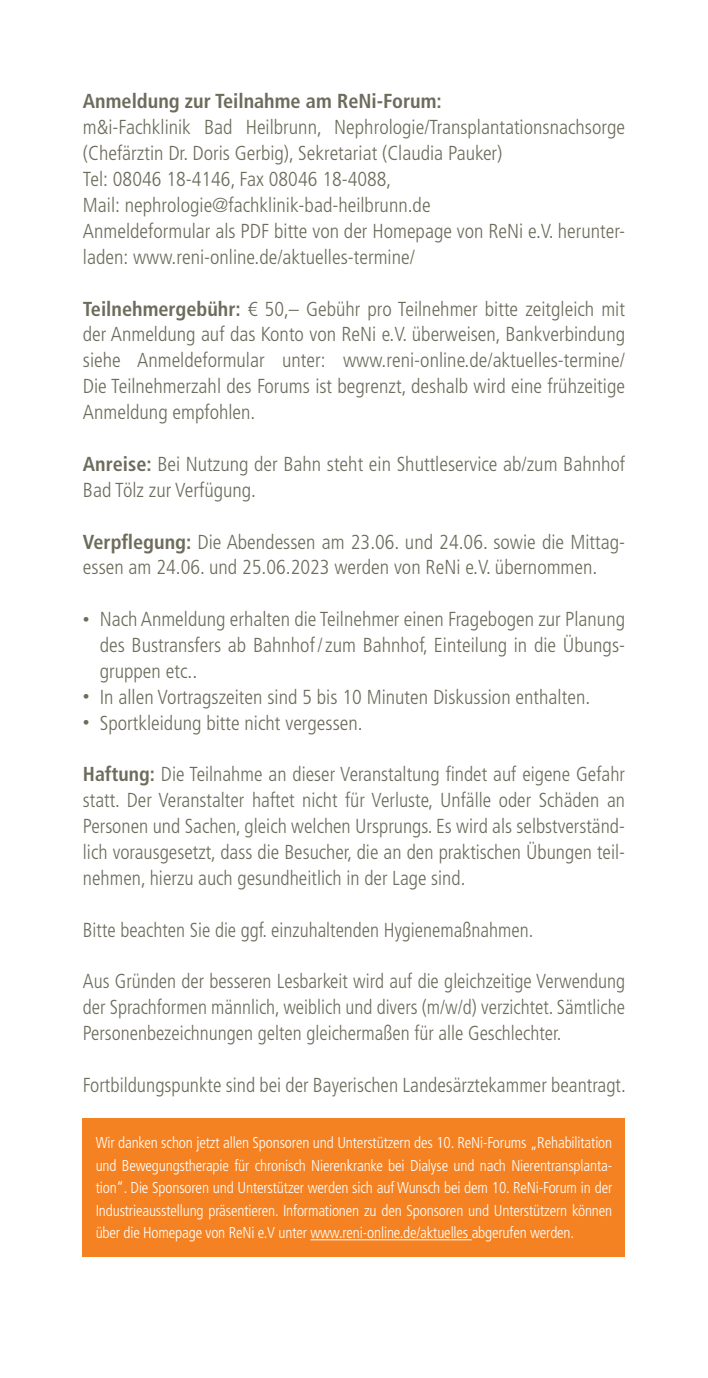
<style>
.page{position:relative;width:708px;height:1378px;background:#fff}
.page>*{position:absolute;margin:0;border:0;box-sizing:border-box;transform-origin:0 0}
.t1{font:300 condensed 20.25px/25.9px "Frutiger LT Pro";color:#6d6c5c}
.t2{font:300 condensed 20.25px/25.9px "Frutiger LT Pro";color:#6d6c5c;text-align:justify;scale:.96 1}
.t3{font:700 condensed 20.25px "Frutiger LT Pro";color:#6d6c5c}
.t4{font:300 condensed 15.75px/22.5px "Frutiger LT Pro";letter-spacing:-.01em;color:#fff;text-align:justify}
.s1{font-weight:700}
.s2{font-size:13.5px}
</style>
<div class="page">
<div style="left:83px;top:1118px;width:542px;height:138px;background:#f58222"></div>
<hr style="left:310px;top:1239px;width:162px;height:1px;background:#fff">
<p class="t3" style="left:83px;top:89px;width:360px">Anmeldung zur Teilnahme am ReNi-Forum:</p>
<p class="t1" style="left:83px;top:115px;width:544px">m&amp;i-Fachklinik Bad Heilbrunn, Nephrologie/Transplantationsnachsorge (Chefärztin Dr. Doris Gerbig), Sekretariat (Claudia Pauker)<br>Tel: 08046 18-4146, Fax 08046 18-4088,<br>Mail: nephrologie@fachklinik-bad-heilbrunn.de<br>Anmeldeformular als PDF bitte von der Homepage von ReNi e.V. herunter&shy;laden: www.reni-online.de/aktuelles-termine/</p>
<p class="t1" style="left:83px;top:296px;width:544px;text-align:justify"><span class="s1">Teilnehmergebühr:</span> € 50,– Gebühr pro Teilnehmer bitte zeitgleich mit der Anmeldung auf das Konto von ReNi e.V. überweisen, Bankverbindung siehe Anmeldeformular unter: www.reni-online.de/aktuelles-termine/ Die Teilnehmerzahl des Forums ist begrenzt, deshalb wird eine frühzeitige Anmeldung empfohlen.</p>
<p class="t1" style="left:83px;top:451px;width:544px"><span class="s1">Anreise:</span> Bei Nutzung der Bahn steht ein Shuttleservice ab/zum Bahnhof<br>Bad Tölz zur Verfügung.</p>
<p class="t1" style="left:83px;top:529px;width:544px"><span class="s1">Verpflegung:</span> Die Abendessen am 23.06. und 24.06. sowie die Mittag&shy;essen am 24.06. und 25.06.2023 werden von ReNi e.V. übernommen.</p>
<p class="t1" style="left:100px;top:606px;width:527px;text-align:justify;text-indent:-17px"><span class="s2">•</span> Nach Anmeldung erhalten die Teilnehmer einen Fragebogen zur Planung des Bustransfers ab Bahnhof/zum Bahnhof, Einteilung in die Übungs&shy;gruppen etc..</p>
<p class="t1" style="left:83px;top:684px;width:509px"><span class="s2">•</span> In allen Vortragszeiten sind 5 bis 10 Minuten Diskussion enthalten.</p>
<p class="t1" style="left:83px;top:710px;width:281px"><span class="s2">•</span> Sportkleidung bitte nicht vergessen.</p>
<p class="t1" style="left:83px;top:761px;width:544px;text-align:justify"><span class="s1">Haftung:</span> Die Teilnahme an dieser Veranstaltung findet auf eigene Gefahr statt. Der Veranstalter haftet nicht für Verluste, Unfälle oder Schäden an Personen und Sachen, gleich welchen Ursprungs. Es wird als selbstverständ&shy;lich vorausgesetzt, dass die Besucher, die an den praktischen Übungen teil&shy;nehmen, hierzu auch gesundheitlich in der Lage sind.</p>
<p class="t2" style="left:83px;top:917px;width:471px">Bitte beachten Sie die ggf. einzuhaltenden Hygienemaßnahmen.</p>
<p class="t2" style="left:83px;top:968px;width:566px">Aus Gründen der besseren Lesbarkeit wird auf die gleichzeitige Verwendung der Sprachformen männlich, weiblich und divers (m/w/d) verzichtet. Sämtliche Personenbezeichnungen gelten gleichermaßen für alle Geschlechter.</p>
<p class="t1" style="left:83px;top:1072px;width:544px">Fortbildungspunkte sind bei der Bayerischen Landesärztekammer beantragt.</p>
<p class="t4" style="left:96px;top:1131px;width:518px">Wir danken schon jetzt allen Sponsoren und Unterstützern des 10. ReNi-Forums „Rehabilitation und Bewegungstherapie für chronisch Nierenkranke bei Dialyse und nach Nierentransplanta&shy;tion“. Die Sponsoren und Unterstützer werden sich auf Wunsch bei dem 10. ReNi-Forum in der Industrieausstellung präsentieren. Informationen zu den Sponsoren und Unterstützern können über die Homepage von ReNi e.V unter www.reni-online.de/aktuelles abgerufen werden.</p>
</div>
